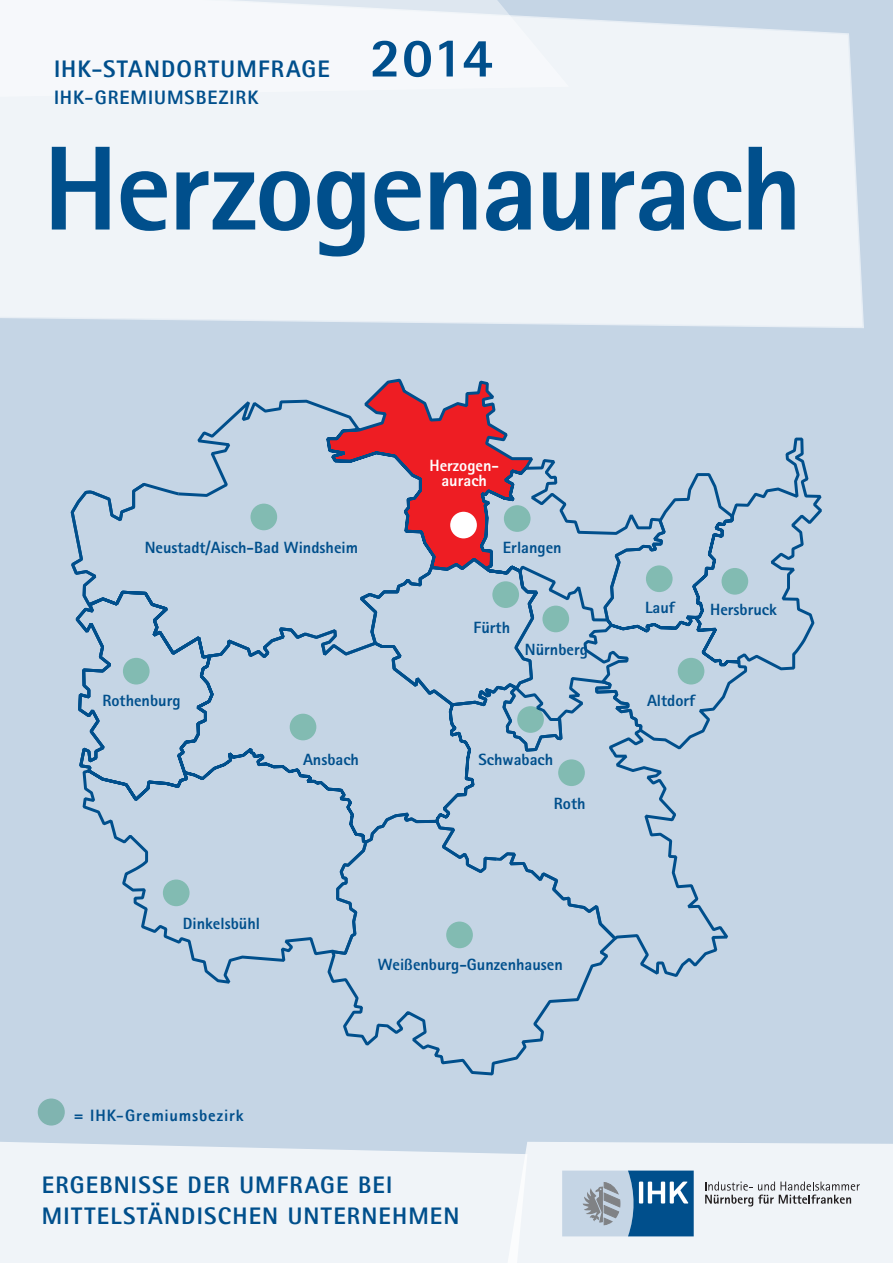
<style>
.page{position:relative;width:893px;height:1263px;background:#c5d5e5}
.page>*{position:absolute;margin:0;border:0;box-sizing:border-box;transform-origin:0 0}
.t1{font:800 119.85px "Agfa Rotis Sans Serif";color:#004f8c}
.t2{font:800 55.5px "Agfa Rotis Sans Serif";color:#004f8c}
.t3{font:800 24px/31.5px "Agfa Rotis Sans Serif";letter-spacing:.05em;color:#004f8c}
.t4{font:800 19.5px "Agfa Rotis Sans Serif";letter-spacing:.05em;color:#004f8c}
.t5{font:800 16.5px "Agfa Rotis Sans Serif";color:#004f8c}
.t6{font:800 16.35px "Agfa Rotis Sans Serif";color:#004f8c}
.t7{font:800 16.35px/14.9px "Agfa Rotis Sans Serif";color:#fff;text-align:center}
</style>
<div class="page">
<div style="left:0;top:18px;width:864px;height:310px;background:#f0f4f8"></div>
<div style="left:0;top:0;width:569px;height:97px;background:#f6f8fb"></div>
<div style="left:0;top:1142px;width:500px;height:121px;background:#f0f4f8"></div>
<div style="left:500px;top:1142px;width:393px;height:121px;background:#f0f4f8"></div>
<div style="left:38px;top:1098px;width:27px;height:27px;background:#80b4b0;border-radius:50%"></div>
<svg style="left:705px;top:1181px;width:155px;height:25px;background:#c4c6c9"></svg>
<svg style="left:562px;top:1170px;width:132px;height:66px"></svg>
<svg style="left:82px;top:655px;width:393px;height:329px"></svg>
<svg style="left:197px;top:399px;width:130px;height:256px"></svg>
<svg style="left:360px;top:438px;width:462px;height:314px"></svg>
<svg style="left:328px;top:813px;width:261px;height:262px"></svg>
<svg style="left:71px;top:483px;width:235px;height:317px"></svg>
<div style="left:123px;top:658px;width:27px;height:26px;background:#82bbb2;border-radius:50%"></div>
<div style="left:250px;top:504px;width:27px;height:26px;background:#82bbb2;border-radius:50%"></div>
<div style="left:290px;top:714px;width:26px;height:26px;background:#82bbb2;border-radius:50%"></div>
<div style="left:646px;top:565px;width:27px;height:27px;background:#82bbb2;border-radius:50%"></div>
<div style="left:721px;top:568px;width:27px;height:27px;background:#82bbb2;border-radius:50%"></div>
<div style="left:678px;top:658px;width:26px;height:26px;background:#82bbb2;border-radius:50%"></div>
<div style="left:163px;top:879px;width:27px;height:27px;background:#82bbb2;border-radius:50%"></div>
<div style="left:446px;top:921px;width:27px;height:27px;background:#82bbb2;border-radius:50%"></div>
<div style="left:542px;top:606px;width:27px;height:26px;background:#82bbb2;border-radius:50%"></div>
<svg style="left:497px;top:751px;width:231px;height:226px"></svg>
<svg style="left:327px;top:379px;width:217px;height:354px"></svg>
<h3 class="t3" style="left:54px;top:52px;width:277px">ihk-standortumfrage</h3>
<p class="t4" style="left:54px;top:84px;width:206px">IHK-Gremiumsbezirk</p>
<h2 class="t2" style="left:370px;top:22px;width:125px">2014</h2>
<h1 class="t1" style="left:43px;top:113px;width:761px">Herzogenaurach</h1>
<p class="t7" style="left:429px;top:458px;width:71px">Herzogen&shy;aurach</p>
<p class="t6" style="left:145px;top:537px;width:215px">Neustadt/Aisch-Bad Windsheim</p>
<p class="t6" style="left:503px;top:537px;width:60px">Erlangen</p>
<p class="t6" style="left:102px;top:690px;width:80px">Rothenburg</p>
<p class="t6" style="left:183px;top:913px;width:79px">Dinkelsbühl</p>
<p class="t6" style="left:303px;top:749px;width:58px">Ansbach</p>
<p class="t6" style="left:474px;top:617px;width:38px">Fürth</p>
<p class="t6" style="left:525px;top:639px;width:65px">Nürnberg</p>
<p class="t6" style="left:478px;top:749px;width:76px">Schwabach</p>
<p class="t6" style="left:554px;top:793px;width:33px">Roth</p>
<p class="t6" style="left:378px;top:954px;width:187px">Weißenburg-Gunzenhausen</p>
<p class="t5" style="left:74px;top:1104px;width:171px">= IHK-Gremiumsbezirk</p>
<h3 class="t3" style="left:42px;top:1168px;width:419px">ergebnisse der umfrage bei mittelständischen unternehmen</h3>
<p class="t6" style="left:645px;top:597px;width:31px">Lauf</p>
<p class="t6" style="left:710px;top:599px;width:68px">Hersbruck</p>
<p class="t6" style="left:647px;top:690px;width:50px">Altdorf</p>
</div>
